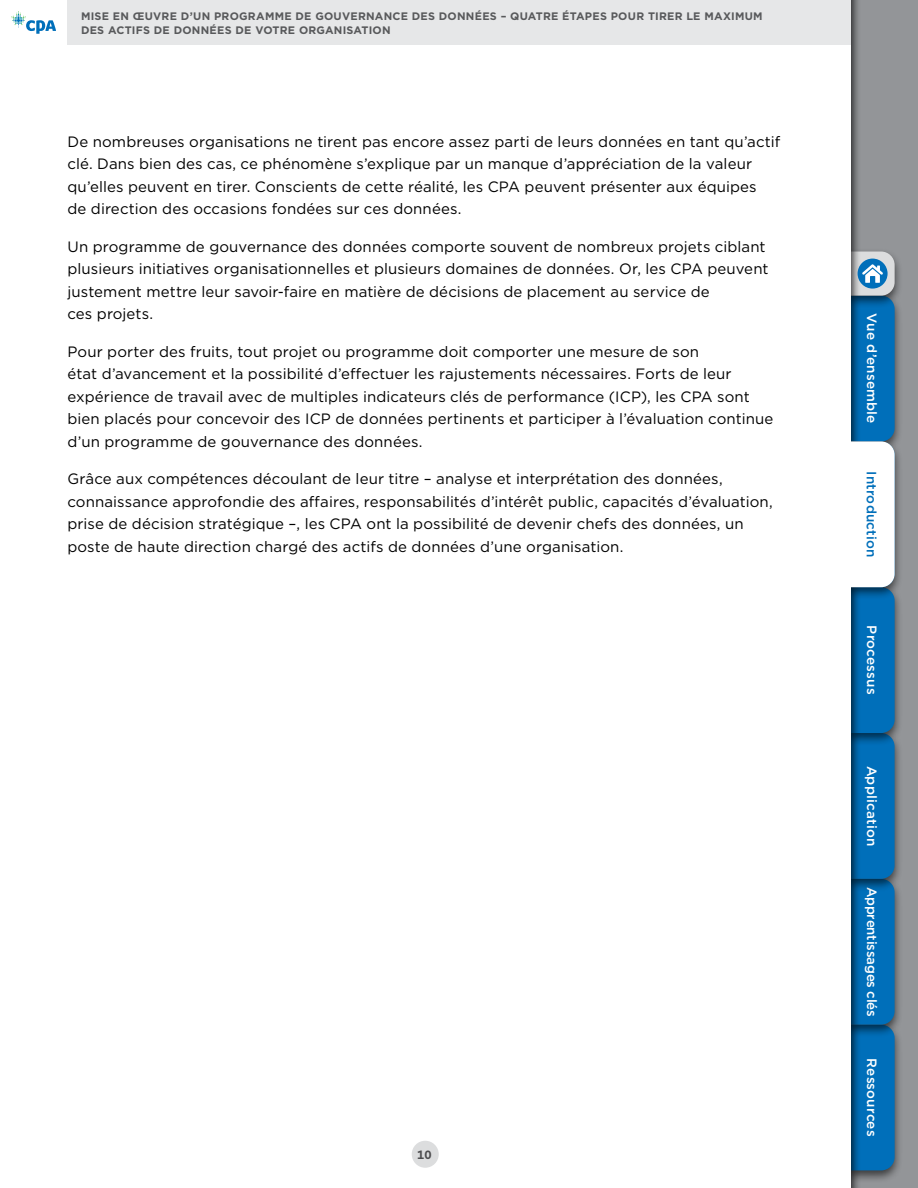
<style>
.page{position:relative;width:918px;height:1188px;background:#fff}
.page>*{position:absolute;margin:0;border:0;box-sizing:border-box;transform-origin:0 0}
.CPA__body{font:15px/22.5px "Gotham";letter-spacing:.005em;color:#000}
.t1{font:500 13.5px "Gotham";letter-spacing:.01em;color:#fff}
.t2{font:500 13.5px "Gotham";letter-spacing:-.015em;color:#fff}
.t3{font:500 13.5px "Gotham";letter-spacing:.015em;color:#006fba}
.t4{font:700 12px "Gotham";color:#4d4d4f}
.t5{font:700 10.8px/13.5px "Gotham";letter-spacing:.02em;color:#58595b}
</style>
<div class="page">
<div style="left:837px;top:0;width:81px;height:1188px;background:#000;opacity:.75"></div>
<div style="left:841px;top:0;width:10px;height:1188px;background:#fff"></div>
<svg style="left:851px;top:252px;width:44px;height:918px"></svg>
<div style="left:412px;top:1141px;width:27px;height:27px;background:#dcddde;border-radius:50%"></div>
<div style="left:68px;top:0;width:783px;height:45px;background:#e6e7e8"></div>
<svg style="left:12px;top:11px;width:44px;height:23px"></svg>
<p class="t5" style="left:81px;top:9px;width:683px">MISE EN ŒUVRE D’UN PROGRAMME DE GOUVERNANCE DES DONNÉES – QUATRE ÉTAPES POUR TIRER LE MAXIMUM<br>DES ACTIFS DE DONNÉES DE VOTRE ORGANISATION</p>
<p class="CPA__body" style="left:68px;top:130px;width:714px">De nombreuses organisations ne tirent pas encore assez parti de leurs données en tant qu’actif clé. Dans bien des cas, ce phénomène s’explique par un manque d’appréciation de la valeur qu’elles peuvent en tirer. Conscients de cette réalité, les CPA peuvent présenter aux équipes<br>de direction des occasions fondées sur ces données.</p>
<p class="CPA__body" style="left:68px;top:235px;width:703px">Un programme de gouvernance des données comporte souvent de nombreux projets ciblant plusieurs initiatives organisationnelles et plusieurs domaines de données. Or, les CPA peuvent justement mettre leur savoir-faire en matière de décisions de placement au service de<br>ces projets.</p>
<p class="CPA__body" style="left:68px;top:340px;width:707px">Pour porter des fruits, tout projet ou programme doit comporter une mesure de son<br>état d’avancement et la possibilité d’effectuer les rajustements nécessaires. Forts de leur expérience de travail avec de multiples indicateurs clés de performance (ICP), les CPA sont bien placés pour concevoir des ICP de données pertinents et participer à l’évaluation continue d’un programme de gouvernance des données.</p>
<p class="CPA__body" style="left:68px;top:468px;width:707px">Grâce aux compétences découlant de leur titre – analyse et interprétation des données, connaissance approfondie des affaires, responsabilités d’intérêt public, capacités d’évaluation, prise de décision stratégique –, les CPA ont la possibilité de devenir chefs des données, un poste de haute direction chargé des actifs de données d’une organisation.</p>
<p class="t4" style="left:417px;top:1147px;width:16px">10</p>
<p class="t1" style="left:881px;top:313px;width:112px;rotate:90deg">Vue d’ensemble</p>
<p class="t3" style="left:880px;top:471px;width:88px;rotate:90deg">Introduction</p>
<p class="t1" style="left:881px;top:625px;width:71px;rotate:90deg">Processus</p>
<p class="t1" style="left:881px;top:766px;width:82px;rotate:90deg">Application</p>
<p class="t2" style="left:881px;top:887px;width:132px;rotate:90deg">Apprentissages clés</p>
<p class="t1" style="left:881px;top:1058px;width:80px;rotate:90deg">Ressources</p>
</div>
